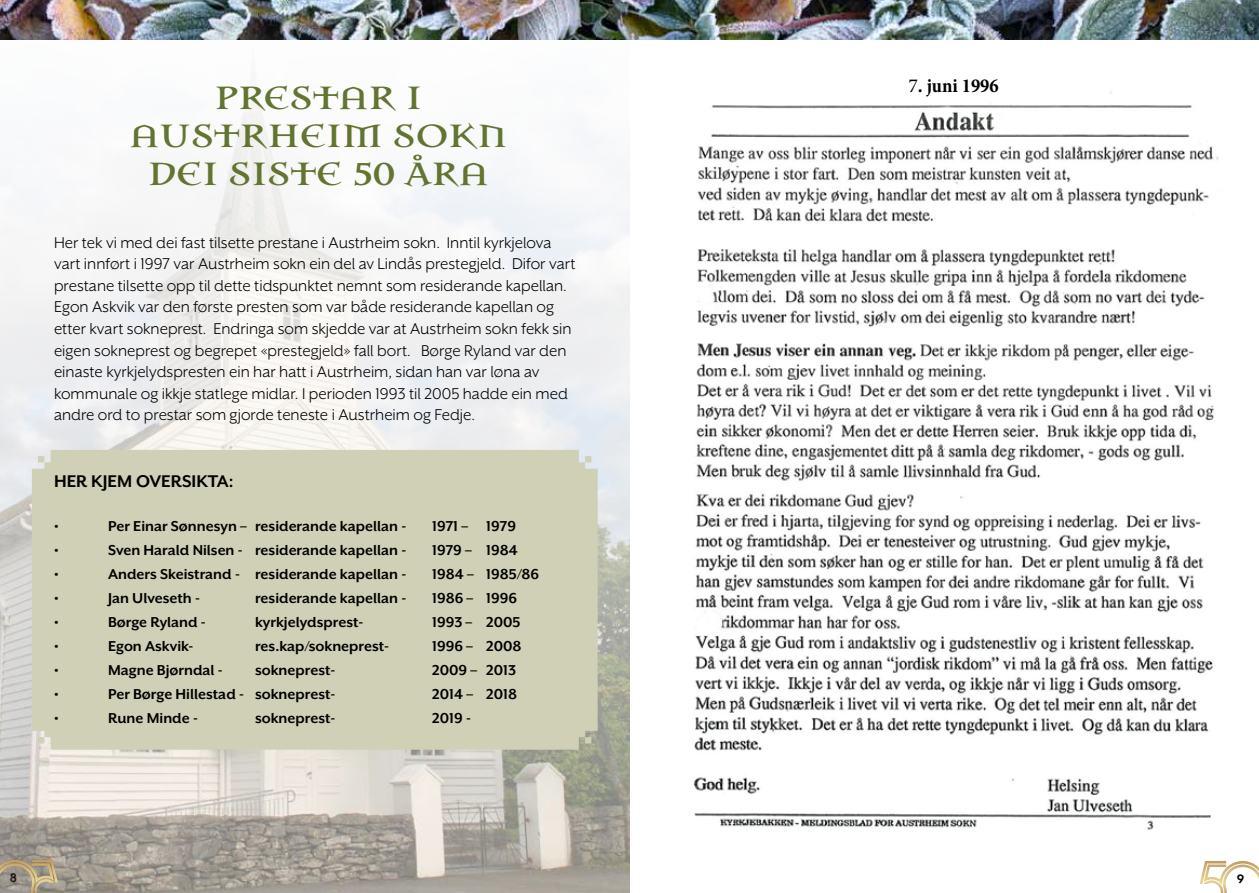
<style>
.page{position:relative;width:1259px;height:893px;background:#fff}
.page>*{position:absolute;margin:0;border:0;box-sizing:border-box;transform-origin:0 0}
.t1{font:700 31.5px/37.8px "Newcomen";color:#627530;text-align:center}
.t2{font:700 condensed 19.8px "Minion Pro";color:#000}
.t3{font:700 19.5px "Mr Eaves XL San OT";color:#000}
.t4{font:18px/21.6px "Mr Eaves XL San OT";color:#000}
.t5{font:700 16.5px "Mr Eaves XL San OT";color:#000}
.t6{font:600 13.5px "Volte";color:#000}
.s1{font-weight:400;font-stretch:normal}
</style>
<div class="page">
<svg style="left:1199px;top:861px;width:60px;height:32px"></svg>
<img style="left:0;top:0;width:1259px;height:40px">
<img style="left:0;top:21px;width:629px;height:872px">
<div style="left:32px;top:450px;width:565px;height:300px;background:#cfd0b5"></div>
<img style="left:693px;top:92px;width:526px;height:738px">
<svg style="left:0;top:860px;width:61px;height:33px"></svg>
<h1 class="t1" style="left:129px;top:79px;width:379px">PRESTAR I<br>AUSTRHEIM SOKN<br>DEI SISTE 50 ÅRA</h1>
<p class="t4" style="left:54px;top:231px;width:523px">Her tek vi med dei fast tilsette prestane i Austrheim sokn. Inntil kyrkjelova vart innført i 1997 var Austrheim sokn ein del av Lindås prestegjeld. Difor vart prestane tilsette opp til dette tidspunktet nemnt som residerande kapellan.<br>Egon Askvik var den første presten som var både residerande kapellan og etter kvart sokneprest. Endringa som skjedde var at Austrheim sokn fekk sin eigen sokneprest og begrepet «prestegjeld» fall bort. Børge Ryland var den einaste kyrkjelydspresten ein har hatt i Austrheim, sidan han var løna av kommunale og ikkje statlege midlar. I perioden 1993 til 2005 hadde ein med andre ord to prestar som gjorde teneste i Austrheim og Fedje.</p>
<p class="t3" style="left:54px;top:471px;width:181px">HER KJEM OVERSIKTA:</p>
<p class="t5" style="left:54px;top:517px;width:6px">•</p>
<p class="t5" style="left:108px;top:517px;width:300px">Per Einar Sønnesyn – residerande kapellan -</p>
<p class="t5" style="left:432px;top:517px;width:85px">1971 – 1979</p>
<p class="t5" style="left:54px;top:541px;width:6px">•</p>
<p class="t5" style="left:108px;top:541px;width:300px">Sven Harald Nilsen - residerande kapellan -</p>
<p class="t5" style="left:432px;top:541px;width:87px">1979 – 1984</p>
<p class="t5" style="left:54px;top:566px;width:6px">•</p>
<p class="t5" style="left:108px;top:566px;width:300px">Anders Skeistrand - residerande kapellan -</p>
<p class="t5" style="left:432px;top:566px;width:109px">1984 – 1985/86</p>
<p class="t5" style="left:54px;top:590px;width:6px">•</p>
<p class="t5" style="left:108px;top:590px;width:93px">Jan Ulveseth -</p>
<p class="t5" style="left:255px;top:590px;width:153px">residerande kapellan -</p>
<p class="t5" style="left:432px;top:590px;width:86px">1986 – 1996</p>
<p class="t5" style="left:54px;top:614px;width:6px">•</p>
<p class="t5" style="left:108px;top:614px;width:99px">Børge Ryland -</p>
<p class="t5" style="left:255px;top:614px;width:110px">kyrkjelydsprest-</p>
<p class="t5" style="left:432px;top:614px;width:90px">1993 – 2005</p>
<p class="t5" style="left:54px;top:638px;width:6px">•</p>
<p class="t5" style="left:108px;top:638px;width:87px">Egon Askvik-</p>
<p class="t5" style="left:255px;top:638px;width:136px">res.kap/sokneprest-</p>
<p class="t5" style="left:432px;top:638px;width:91px">1996 – 2008</p>
<p class="t5" style="left:54px;top:662px;width:6px">•</p>
<p class="t5" style="left:108px;top:662px;width:116px">Magne Bjørndal -</p>
<p class="t5" style="left:255px;top:662px;width:82px">sokneprest-</p>
<p class="t5" style="left:432px;top:662px;width:85px">2009 – 2013</p>
<p class="t5" style="left:54px;top:686px;width:6px">•</p>
<p class="t5" style="left:108px;top:686px;width:229px">Per Børge Hillestad - sokneprest-</p>
<p class="t5" style="left:432px;top:686px;width:86px">2014 – 2018</p>
<p class="t5" style="left:54px;top:710px;width:6px">•</p>
<p class="t5" style="left:108px;top:710px;width:91px">Rune Minde -</p>
<p class="t5" style="left:255px;top:710px;width:82px">sokneprest-</p>
<p class="t5" style="left:432px;top:710px;width:40px">2019 -</p>
<p class="t2" style="left:908px;top:72px;width:92px"><span class="s1">7</span>. juni 1996</p>
<p class="t6" style="left:10px;top:870px;width:9px">8</p>
<p class="t6" style="left:1236px;top:871px;width:9px">9</p>
</div>
